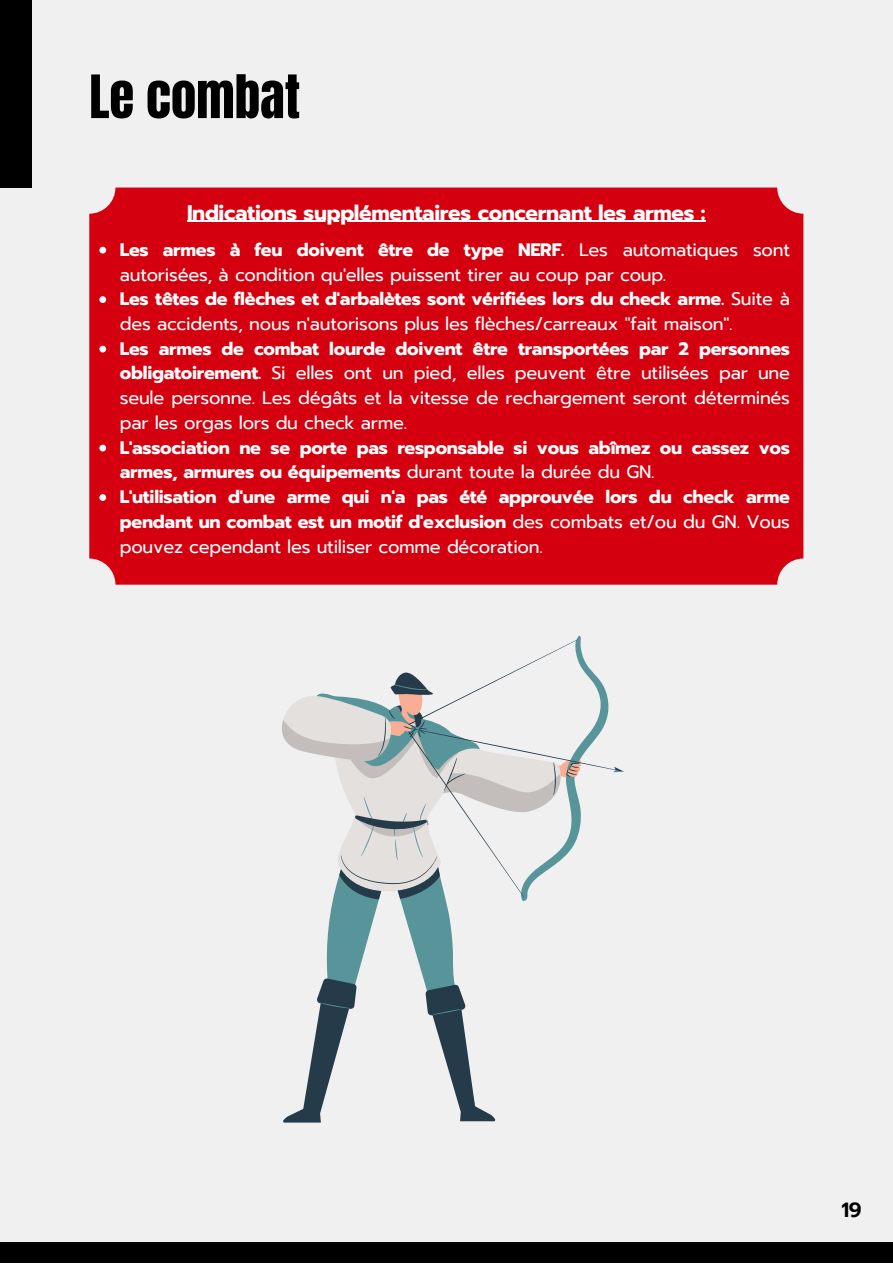
<style>
.page{position:relative;width:893px;height:1264px;background:#fff}
.page>*{position:absolute;margin:0;border:0;box-sizing:border-box;transform-origin:0 0}
.t1{font:50.7px "Anton";color:#000}
.t2{font:700 21px "Prompt";letter-spacing:-.015em;color:#fff}
.t3{font:600 20.4px "Prompt";color:#000}
.t4{font:18px/24.8px "Prompt";letter-spacing:-.015em;color:#fff}
.t5{font:700 18px/24.8px "Prompt";letter-spacing:-.015em;color:#fff}
.s1{font-weight:700}
.s2{font-weight:400}
</style>
<div class="page">
<div style="left:0;top:0;width:892px;height:1262px;background:#f1f0f0"></div>
<div style="left:0;top:1242px;width:892px;height:20px;background:#000"></div>
<div style="left:0;top:0;width:31px;height:187px;background:#000"></div>
<div style="left:89px;top:187px;width:714px;height:397px;background:#d5000f;border-radius:26px"></div>
<svg style="left:283px;top:639px;width:341px;height:483px"></svg>
<hr style="left:187px;top:221px;width:518px;height:1px;background:#fff">
<svg style="left:99px;top:247px;width:7px;height:6px"></svg>
<svg style="left:99px;top:296px;width:7px;height:7px"></svg>
<svg style="left:99px;top:346px;width:7px;height:6px"></svg>
<svg style="left:99px;top:444px;width:7px;height:7px"></svg>
<svg style="left:99px;top:494px;width:7px;height:7px"></svg>
<p class="t1" style="left:89px;top:60px;width:212px">Le combat</p>
<p class="t2" style="left:187px;top:197px;width:520px">Indications supplémentaires concernant les armes :</p>
<p class="t4" style="left:120px;top:237px;width:671px"><span class="s1">Les armes à feu doivent être de type NERF.</span> Les automatiques sont autorisées, à condition qu'elles puissent tirer au coup par coup.</p>
<p class="t4" style="left:120px;top:287px;width:671px"><span class="s1">Les têtes de flèches et d'arbalètes sont vérifiées lors du check arme.</span> Suite à des accidents, nous n'autorisons plus les flèches/carreaux "fait maison".</p>
<p class="t4" style="left:120px;top:336px;width:671px;text-align:justify"><span class="s1">Les armes de combat lourde doivent être transportées par 2 personnes obligatoirement.</span> Si elles ont un pied, elles peuvent être utilisées par une seule personne. Les dégâts et la vitesse de rechargement seront déterminés par les orgas lors du check arme.</p>
<p class="t5" style="left:120px;top:435px;width:671px">L'association ne se porte pas responsable si vous abîmez ou cassez vos armes, armures ou équipements <span class="s2">durant toute la durée du GN.</span></p>
<p class="t5" style="left:120px;top:485px;width:671px;text-align:justify">L'utilisation d'une arme qui n'a pas été approuvée lors du check arme pendant un combat est un motif d'exclusion <span class="s2">des combats et/ou du GN. Vous pouvez cependant les utiliser comme décoration.</span></p>
<p class="t3" style="left:841px;top:1194px;width:22px">19</p>
</div>
